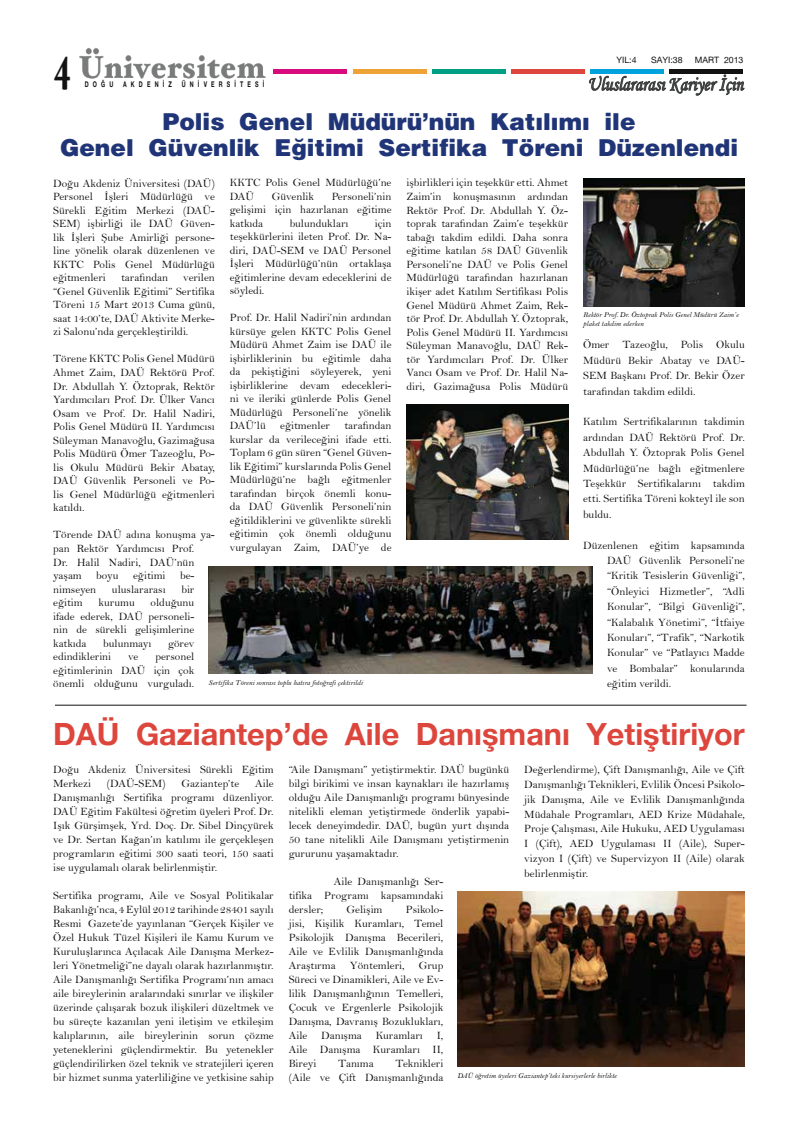
<style>
.page{position:relative;width:798px;height:1134px;background:#fff}
.page>*{position:absolute;margin:0;border:0;box-sizing:border-box;transform-origin:0 0}
.t1{font:700 46.12px "Hoefler Text EMU";color:#121212;scale:.6 1}
.t2{font:700 30.62px "Helvetica Neue EMU";color:#dd463d}
.t3{font:29.38px/26.2px "Helvetica Black EMU";color:#203577;text-align:center}
.t4{font:italic 20.25px "Monotype Corsiva EMU";letter-spacing:.005em;color:#3d3f3f;scale:.85 1}
.t5{font:11.25px/13.5px "Bell MTEMU";color:#121212;text-align:justify}
.t6{font:8.75px "Helvetica Neue EMU";color:#121212}
.t7{font:700 7.75px "Helvetica Neue EMU";letter-spacing:.78em;color:#121212;scale:.68 1}
.t8{font:italic 7.5px/9px "Bell MTEMU";color:#121212}
</style>
<div class="page">
<div style="left:273px;top:69px;width:74px;height:5px;background:#d70b7d"></div>
<div style="left:353px;top:69px;width:73px;height:5px;background:#eda335"></div>
<div style="left:432px;top:69px;width:73px;height:5px;background:#009f83"></div>
<div style="left:511px;top:69px;width:73px;height:5px;background:#dd463d"></div>
<div style="left:590px;top:69px;width:73px;height:5px;background:#00a3db"></div>
<div style="left:669px;top:69px;width:73px;height:5px;background:#121212"></div>
<img style="left:79px;top:48px;width:186px;height:31px">
<svg style="left:589px;top:74px;width:155px;height:22px"></svg>
<img style="left:208px;top:566px;width:384px;height:107px">
<img style="left:583px;top:179px;width:161px;height:128px">
<img style="left:406px;top:405px;width:162px;height:134px">
<hr style="left:55px;top:705px;width:691px;height:1px;background:#121212">
<img style="left:457px;top:891px;width:287px;height:176px">
<h1 class="t1" style="left:54px;top:46px;width:30px">4</h1>
<p class="t7" style="left:85px;top:79px;width:43px">DOĞU</p>
<p class="t7" style="left:123px;top:79px;width:73px">AKDENİZ</p>
<p class="t7" style="left:182px;top:79px;width:123px">ÜNİVERSİTESİ</p>
<p class="t6" style="left:616px;top:54px;width:22px">YIL:4</p>
<p class="t6" style="left:651px;top:54px;width:33px">SAYI:38</p>
<p class="t6" style="left:694px;top:54px;width:50px">MART 2013</p>
<h3 class="t4" style="left:587px;top:72px;width:185px">Uluslararası Kariyer İçin</h3>
<h3 class="t3" style="left:60px;top:108px;width:679px">Polis Genel Müdürü’nün Katılımı ile<br>Genel Güvenlik Eğitimi Sertifika Töreni Düzenlendi</h3>
<p class="t5" style="left:53px;top:176px;width:163px">Doğu Akdeniz Üniversitesi (DAÜ)<br>Personel İşleri Müdürlüğü ve Sürekli Eğitim Merkezi (DAÜ-SEM) işbirliği ile DAÜ Güven&shy;lik İşleri Şube Amirliği persone&shy;line yönelik olarak düzenlenen ve KKTC Polis Genel Müdürlüğü eğitmenleri</p>
<p class="t5" style="left:53px;top:271px;width:163px;text-indent:130px">verilen “Genel Güvenlik Eğitimi” Sertifika Töreni 15 Mart 2013 Cuma günü, saat 14:00’te, DAÜ Aktivite Merke&shy;zi Salonu’nda gerçekleştirildi.</p>
<p class="t5" style="left:53px;top:352px;width:163px">Törene KKTC Polis Genel Müdürü Ahmet Zaim, DAÜ Rektörü Prof.<br>Dr. Abdullah Y. Öztoprak, Rektör Yardımcıları Prof. Dr. Ülker Vancı Osam ve Prof. Dr. Halil Nadiri, Polis Genel Müdürü II. Yardımcısı Süleyman Manavoğlu, Gazimağusa Polis Müdürü Ömer Tazeoğlu, Po&shy;lis Okulu Müdürü Bekir Abatay, DAÜ Güvenlik Personeli ve Po&shy;lis Genel Müdürlüğü eğitmenleri katıldı.</p>
<p class="t5" style="left:53px;top:528px;width:163px;text-align:left">Törende DAÜ adına konuşma ya&shy;pan Rektör Yardımcısı Prof.<br>Dr. Halil Nadiri, DAÜ’nün yaşam</p>
<p class="t5" style="left:121px;top:271px;width:49px">tarafından</p>
<p class="t5" style="left:96px;top:569px;width:24px">boyu</p>
<p class="t5" style="left:133px;top:569px;width:34px">eğitimi</p>
<p class="t5" style="left:180px;top:569px;width:16px">be-</p>
<p class="t5" style="left:230px;top:176px;width:163px">KKTC Polis Genel Müdürlüğü’ne<br>DAÜ</p>
<p class="t5" style="left:230px;top:189px;width:163px;text-indent:102px">Personeli’nin gelişimi için hazırlanan eğitime katkıda</p>
<p class="t5" style="left:272px;top:189px;width:44px">Güvenlik</p>
<p class="t5" style="left:289px;top:216px;width:60px">bulundukları</p>
<p class="t5" style="left:230px;top:216px;width:163px;text-indent:145px">için teşekkürlerini ileten Prof. Dr. Na&shy;diri, DAÜ-SEM ve DAÜ Personel İşleri Müdürlüğü’nün ortaklaşa eğitimlerine devam edeceklerini de söyledi.</p>
<p class="t5" style="left:230px;top:311px;width:163px">Prof. Dr. Halil Nadiri’nin ardından kürsüye gelen KKTC Polis Genel Müdürü Ahmet Zaim ise DAÜ ile işbirliklerinin bu eğitimle daha da pekiştiğini söyleyerek, yeni işbirliklerine devam edecekleri&shy;ni ve ileriki günlerde Polis Genel Müdürlüğü Personeli’ne yönelik DAÜ’lü</p>
<p class="t5" style="left:280px;top:419px;width:51px">eğitmenler</p>
<p class="t5" style="left:230px;top:419px;width:163px;text-indent:114px">tarafından kurslar da verileceğini ifade etti.<br>Toplam 6 gün süren “Genel Güven&shy;lik Eğitimi” kurslarında Polis Genel Müdürlüğü’ne bağlı eğitmenler tarafından birçok önemli konu&shy;da DAÜ Güvenlik Personeli’nin eğitildiklerini ve güvenlikte sürekli eğitimin çok önemli olduğunu vurgulayan Zaim, DAÜ’ye de</p>
<p class="t5" style="left:53px;top:582px;width:44px">nimseyen</p>
<p class="t5" style="left:112px;top:582px;width:55px">uluslararası</p>
<p class="t5" style="left:181px;top:582px;width:15px">bir</p>
<p class="t5" style="left:53px;top:596px;width:31px">eğitim</p>
<p class="t5" style="left:98px;top:596px;width:38px">kurumu</p>
<p class="t5" style="left:53px;top:596px;width:143px;text-indent:97px">olduğunu ifade ederek, DAÜ personeli&shy;nin de sürekli gelişimlerine katkıda</p>
<p class="t5" style="left:103px;top:636px;width:50px">bulunmayı</p>
<p class="t5" style="left:168px;top:636px;width:28px">görev</p>
<p class="t5" style="left:53px;top:650px;width:59px">edindiklerini</p>
<p class="t5" style="left:128px;top:650px;width:12px">ve</p>
<p class="t5" style="left:53px;top:650px;width:143px;text-indent:102px">personel eğitimlerinin DAÜ için çok önemli olduğunu vurguladı.</p>
<p class="t8" style="left:208px;top:678px;width:156px">Sertifika Töreni sonrası toplu hatıra fotoğrafı çektirildi</p>
<p class="t5" style="left:406px;top:176px;width:163px">işbirlikleri için teşekkür etti. Ahmet Zaim’in konuşmasının ardından Rektör Prof. Dr. Abdullah Y. Öz&shy;toprak tarafından Zaim’e teşekkür tabağı takdim edildi. Daha sonra eğitime katılan 58 DAÜ Güvenlik Personeli’ne DAÜ ve Polis Genel Müdürlüğü tarafından hazırlanan ikişer adet Katılım Sertifikası Polis Genel Müdürü Ahmet Zaim, Rek&shy;tör Prof. Dr. Abdullah Y. Öztoprak, Polis Genel Müdürü II. Yardımcısı Süleyman Manavoğlu, DAÜ Rek&shy;tör Yardımcıları Prof. Dr. Ülker Vancı Osam ve Prof. Dr. Halil Na&shy;diri, Gazimağusa Polis Müdürü</p>
<p class="t8" style="left:583px;top:310px;width:157px">Rektör Prof. Dr. Öztoprak Polis Genel Müdürü Zaim’e plaket takdim ederken</p>
<p class="t5" style="left:583px;top:337px;width:163px;line-height:15.4px">Ömer Tazeoğlu, Polis Okulu Müdürü Bekir Abatay ve DAÜ-SEM Başkanı Prof. Dr. Bekir Özer tarafından takdim edildi.</p>
<p class="t5" style="left:583px;top:414px;width:163px;line-height:15.4px">Katılım Sertrifikalarının takdimin ardından DAÜ Rektörü Prof. Dr.<br>Abdullah Y. Öztoprak Polis Genel Müdürlüğü’ne bağlı eğitmenlere Teşekkür Sertifikalarını takdim etti. Sertifika Töreni kokteyl ile son buldu.</p>
<p class="t5" style="left:607px;top:537px;width:139px;line-height:15.4px;text-indent:-24px">Düzenlenen eğitim kapsamında DAÜ Güvenlik Personeli’ne “Kritik Tesislerin Güvenliği”, “Önleyici Hizmetler”, “Adli Konular”, “Bilgi Güvenliği”, “Kalabalık Yönetimi”, “İtfaiye Konuları”, “Trafik”, “Narkotik Konular” ve “Patlayıcı Madde ve Bombalar” konularında eğitim verildi.</p>
<h2 class="t2" style="left:53px;top:715px;width:692px">DAÜ Gaziantep’de Aile Danışmanı Yetiştiriyor</h2>
<p class="t5" style="left:53px;top:762px;width:222px;line-height:14px">Doğu Akdeniz Üniversitesi Sürekli Eğitim<br>Merkezi</p>
<p class="t5" style="left:288px;top:762px;width:222px;line-height:14px">“Aile Danışmanı” yetiştirmektir. DAÜ bugünkü bilgi birikimi ve insan kaynakları ile hazırlamış olduğu Aile Danışmanlığı programı bünyesinde nitelikli eleman yetiştirmede önderlik yapabi&shy;lecek deneyimdedir. DAÜ, bugün yurt dışında 50 tane nitelikli Aile Danışmanı yetiştirmenin gururunu yaşamaktadır.</p>
<p class="t5" style="left:288px;top:874px;width:156px;line-height:14px;text-indent:45px">Aile Danışmanlığı Ser&shy;tifika Programı kapsamındaki dersler;</p>
<p class="t5" style="left:524px;top:762px;width:222px;line-height:14.8px">Değerlendirme), Çift Danışmanlığı, Aile ve Çift Danışmanlığı Teknikleri, Evlilik Öncesi Psikolo&shy;jik Danışma, Aile ve Evlilik Danışmanlığında Müdahale Programları, AED Krize Müdahale, Proje Çalışması, Aile Hukuku, AED Uygulaması I (Çift), AED Uygulaması II (Aile), Super&shy;vizyon I (Çift) ve Supervizyon II (Aile) olarak belirlenmiştir.</p>
<p class="t5" style="left:107px;top:776px;width:60px">(DAÜ-SEM)</p>
<p class="t5" style="left:181px;top:776px;width:59px">Gaziantep’te</p>
<p class="t5" style="left:53px;top:776px;width:222px;line-height:14px;text-indent:202px">Aile Danışmanlığı Sertifika programı düzenliyor.<br>DAÜ Eğitim Fakültesi öğretim üyeleri Prof. Dr.<br>Işık Gürşimşek, Yrd. Doç. Dr. Sibel Dinçyürek ve Dr. Sertan Kağan’ın katılımı ile gerçekleşen programların eğitimi 300 saati teori, 150 saati ise uygulamalı olarak belirlenmiştir.</p>
<p class="t5" style="left:53px;top:888px;width:222px;line-height:14px">Sertifika programı, Aile ve Sosyal Politikalar Bakanlığı’nca, 4 Eylül 2012 tarihinde 28401 sayılı Resmi Gazete’de yayınlanan “Gerçek Kişiler ve Özel Hukuk Tüzel Kişileri ile Kamu Kurum ve Kuruluşlarınca Açılacak Aile Danışma Merkez&shy;leri Yönetmeliği”ne dayalı olarak hazırlanmıştır.<br>Aile Danışmanlığı Sertifika Programı’nın amacı aile bireylerinin aralarındaki sınırlar ve ilişkiler üzerinde çalışarak bozuk ilişkileri düzeltmek ve bu süreçte kazanılan yeni iletişim ve etkileşim kalıplarının, aile bireylerinin sorun çözme yeteneklerini güçlendirmektir. Bu yetenekler güçlendirilirken özel teknik ve stratejileri içeren bir hizmet sunma yaterliliğine ve yetkisine sahip</p>
<p class="t5" style="left:288px;top:902px;width:156px;line-height:14px;text-indent:117px">Psikolo&shy;jisi, Kişilik Kuramları, Temel Psikolojik Danışma Becerileri, Aile ve Evlilik Danışmanlığında Araştırma</p>
<p class="t5" style="left:346px;top:903px;width:37px">Gelişim</p>
<p class="t5" style="left:349px;top:958px;width:56px">Yöntemleri,</p>
<p class="t5" style="left:288px;top:958px;width:156px;line-height:14px;text-indent:130px">Grup Süreci ve Dinamikleri, Aile ve Ev&shy;lilik Danışmanlığının Temelleri, Çocuk ve Ergenlerle Psikolojik Danışma, Davranış Bozuklukları, Aile Danışma Kuramları I, Aile Danışma Kuramları II, Bireyi</p>
<p class="t5" style="left:288px;top:1056px;width:156px;line-height:14px;text-align:right">Teknikleri<br>(Aile ve Çift Danışmanlığında</p>
<p class="t5" style="left:338px;top:1056px;width:37px">Tanıma</p>
<p class="t8" style="left:457px;top:1071px;width:161px">DAÜ öğretim üyeleri Gaziantep’teki kursiyerlerle birlikte</p>
</div>
